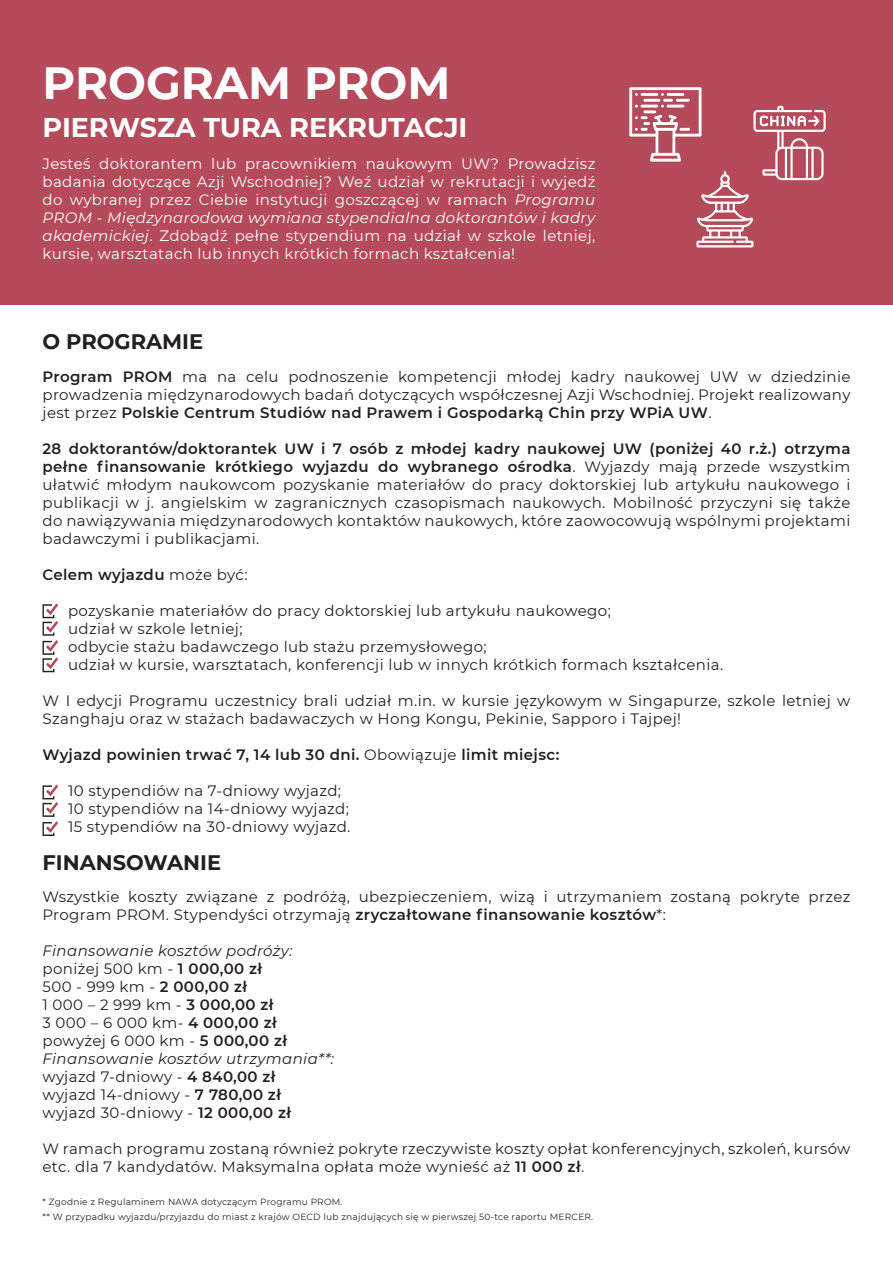
<style>
.page{position:relative;width:893px;height:1263px;background:#fff}
.page>*{position:absolute;margin:0;border:0;box-sizing:border-box;transform-origin:0 0}
.t1{font:700 45px "Montserrat";color:#fff}
.t2{font:700 27px "Montserrat";color:#fff}
.t3{font:700 21px "Montserrat";color:#231f20}
.p1{font:15px/18px "Montserrat";letter-spacing:.025em;color:#231f20}
.p1-2{font:15px/18px "Montserrat";letter-spacing:.025em;color:#fff;text-align:justify}
.p1-3{font:600 15px "Montserrat";letter-spacing:.025em;color:#231f20}
.p1-4{font:italic 15px "Montserrat";letter-spacing:.025em;color:#231f20}
.p1-5{font:9px "Montserrat";letter-spacing:.025em;color:#231f20}
.s1{font-style:italic}
.s2{font-weight:600}
.s3{font-weight:400}
</style>
<div class="page">
<div style="left:0;top:0;width:893px;height:304px;background:#b54a5a"></div>
<svg style="left:629px;top:87px;width:197px;height:160px"></svg>
<svg style="left:43px;top:603px;width:15px;height:69px"></svg>
<svg style="left:43px;top:784px;width:15px;height:52px"></svg>
<p class="t1" style="left:43px;top:51px;width:410px">PROGRAM PROM</p>
<p class="t2" style="left:43px;top:108px;width:426px">PIERWSZA TURA REKRUTACJI</p>
<p class="p1-2" style="left:43px;top:154px;width:554px">Jesteś doktorantem lub pracownikiem naukowym UW? Prowadzisz badania dotyczące Azji Wschodniej? Weź udział w rekrutacji i wyjedź do wybranej przez Ciebie instytucji goszczącej w ramach <span class="s1">Programu PROM - Międzynarodowa wymiana stypendialna doktorantów i kadry akademickiej</span>. Zdobądź pełne stypendium na udział w szkole letniej, kursie, warsztatach lub innych krótkich formach kształcenia!</p>
<p class="t3" style="left:43px;top:326px;width:162px">O PROGRAMIE</p>
<p class="p1" style="left:43px;top:367px;width:809px;text-align:justify"><span class="s2">Program PROM</span> ma na celu podnoszenie kompetencji młodej kadry naukowej UW w dziedzinie prowadzenia międzynarodowych badań dotyczących współczesnej Azji Wschodniej. Projekt realizowany jest przez <span class="s2">Polskie Centrum Studiów nad Prawem i Gospodarką Chin przy WPiA UW</span>.</p>
<p class="p1" style="left:43px;top:439px;width:809px;text-align:justify"><span class="s2">28 doktorantów/doktorantek UW i 7 osób z młodej kadry naukowej UW (poniżej 40 r.ż.) otrzyma pełne finansowanie krótkiego wyjazdu do wybranego ośrodka</span>. Wyjazdy mają przede wszystkim ułatwić młodym naukowcom pozyskanie materiałów do pracy doktorskiej lub artykułu naukowego i publikacji w j. angielskim w zagranicznych czasopismach naukowych. Mobilność przyczyni się także do nawiązywania międzynarodowych kontaktów naukowych, które zaowocowują wspólnymi projektami badawczymi i publikacjami.</p>
<p class="p1-3" style="left:43px;top:564px;width:207px">Celem wyjazdu <span class="s3">może być:</span></p>
<p class="p1" style="left:68px;top:601px;width:544px">pozyskanie materiałów do pracy doktorskiej lub artykułu naukowego;</p>
<p class="p1" style="left:68px;top:619px;width:176px">udział w szkole letniej;</p>
<p class="p1" style="left:68px;top:637px;width:420px">odbycie stażu badawczego lub stażu przemysłowego;</p>
<p class="p1" style="left:68px;top:655px;width:657px">udział w kursie, warsztatach, konferencji lub w innych krótkich formach kształcenia.</p>
<p class="p1" style="left:43px;top:691px;width:809px">W I edycji Programu uczestnicy brali udział m.in. w kursie językowym w Singapurze, szkole letniej w<br>Szanghaju oraz w stażach badawaczych w Hong Kongu, Pekinie, Sapporo i Tajpej!</p>
<p class="p1-3" style="left:43px;top:744px;width:518px">Wyjazd powinien trwać 7, 14 lub 30 dni. <span class="s3">Obowiązuje</span> limit miejsc:</p>
<p class="p1" style="left:68px;top:781px;width:275px">10 stypendiów na 7-dniowy wyjazd;</p>
<p class="p1" style="left:68px;top:799px;width:282px">10 stypendiów na 14-dniowy wyjazd;</p>
<p class="p1" style="left:68px;top:817px;width:284px">15 stypendiów na 30-dniowy wyjazd.</p>
<p class="t3" style="left:43px;top:847px;width:180px">FINANSOWANIE</p>
<p class="p1" style="left:43px;top:887px;width:809px">Wszystkie koszty związane z podróżą, ubezpieczeniem, wizą i utrzymaniem zostaną pokryte przez<br>Program PROM. Stypendyści otrzymają <span class="s2">zryczałtowane finansowanie kosztów</span>*:</p>
<p class="p1-4" style="left:43px;top:941px;width:252px">Finansowanie kosztów podróży:</p>
<p class="p1" style="left:43px;top:959px;width:221px">poniżej 500 km - <span class="s2">1 000,00 zł</span></p>
<p class="p1" style="left:43px;top:977px;width:206px">500 - 999 km - <span class="s2">2 000,00 zł</span></p>
<p class="p1" style="left:43px;top:995px;width:232px">1 000 – 2 999 km - <span class="s2">3 000,00 zł</span></p>
<p class="p1" style="left:43px;top:1013px;width:236px">3 000 – 6 000 km- <span class="s2">4 000,00 zł</span></p>
<p class="p1" style="left:43px;top:1031px;width:246px">powyżej 6 000 km - <span class="s2">5 000,00 zł</span></p>
<p class="p1-4" style="left:43px;top:1049px;width:293px">Finansowanie kosztów utrzymania**:</p>
<p class="p1" style="left:43px;top:1067px;width:235px">wyjazd 7-dniowy - <span class="s2">4 840,00 zł</span></p>
<p class="p1" style="left:43px;top:1085px;width:240px">wyjazd 14-dniowy - <span class="s2">7 780,00 zł</span></p>
<p class="p1" style="left:43px;top:1103px;width:250px">wyjazd 30-dniowy - <span class="s2">12 000,00 zł</span></p>
<p class="p1" style="left:43px;top:1139px;width:809px">W ramach programu zostaną również pokryte rzeczywiste koszty opłat konferencyjnych, szkoleń, kursów etc. dla 7 kandydatów. Maksymalna opłata może wynieść aż <span class="s2">11 000 zł</span>.</p>
<p class="p1-5" style="left:43px;top:1196px;width:301px">* Zgodnie z Regulaminem NAWA dotyczącym Programu PROM.</p>
<p class="p1-5" style="left:43px;top:1211px;width:552px">** W przypadku wyjazdu/przyjazdu do miast z krajów OECD lub znajdujących się w pierwszej 50-tce raportu MERCER.</p>
</div>
